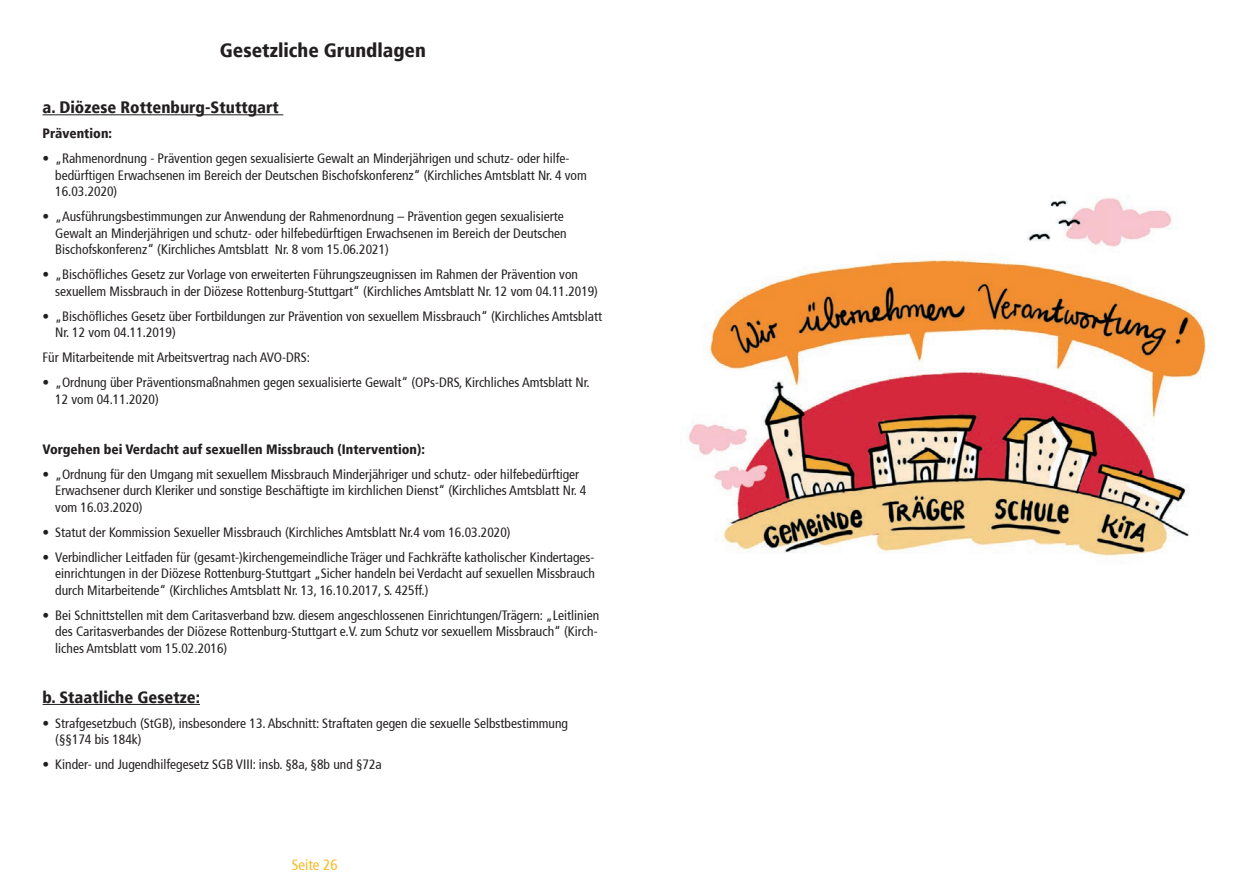
<style>
.page{position:relative;width:1259px;height:893px;background:#fff}
.page>*{position:absolute;margin:0;border:0;box-sizing:border-box;transform-origin:0 0}
.t1{font:900 condensed 19.5px "Frutiger";color:#231f20}
.t2{font:900 condensed 16.5px "Frutiger";color:#231f20}
.t3{font:condensed 15px "Frutiger";color:#fabb27}
.t4{font:condensed 13.5px/16.5px "Frutiger";color:#231f20}
.t5{font:900 condensed 13.5px "Frutiger";color:#231f20}
</style>
<div class="page">
<hr style="left:43px;top:114px;width:240px;height:1px;background:#231f20">
<hr style="left:43px;top:704px;width:157px;height:1px;background:#231f20">
<img style="left:688px;top:198px;width:518px;height:358px">
<p class="t1" style="left:220px;top:39px;width:207px">Gesetzliche Grundlagen</p>
<p class="t2" style="left:43px;top:97px;width:238px">a. Diözese Rottenburg-Stuttgart</p>
<p class="t5" style="left:43px;top:125px;width:71px">Prävention:</p>
<p class="t4" style="left:55px;top:150px;width:533px;text-indent:-13px">• „Rahmenordnung - Prävention gegen sexualisierte Gewalt an Minderjährigen und schutz- oder hilfe&shy;bedürftigen Erwachsenen im Bereich der Deutschen Bischofskonferenz“ (Kirchliches Amtsblatt Nr. 4 vom<br>16.03.2020)</p>
<p class="t4" style="left:55px;top:208px;width:513px;text-indent:-13px">• „Ausführungsbestimmungen zur Anwendung der Rahmenordnung – Prävention gegen sexualisierte<br>Gewalt an Minderjährigen und schutz- oder hilfebedürftigen Erwachsenen im Bereich der Deutschen<br>Bischofskonferenz“ (Kirchliches Amtsblatt Nr. 8 vom 15.06.2021)</p>
<p class="t4" style="left:55px;top:266px;width:544px;text-indent:-13px">• „Bischöfliches Gesetz zur Vorlage von erweiterten Führungszeugnissen im Rahmen der Prävention von sexuellem Missbrauch in der Diözese Rottenburg-Stuttgart“ (Kirchliches Amtsblatt Nr. 12 vom 04.11.2019)</p>
<p class="t4" style="left:55px;top:308px;width:548px;text-indent:-13px">• „Bischöfliches Gesetz über Fortbildungen zur Prävention von sexuellem Missbrauch“ (Kirchliches Amtsblatt<br>Nr. 12 vom 04.11.2019)</p>
<p class="t4" style="left:43px;top:349px;width:269px">Für Mitarbeitende mit Arbeitsvertrag nach AVO-DRS:</p>
<p class="t4" style="left:55px;top:374px;width:536px;text-indent:-13px">• „Ordnung über Präventionsmaßnahmen gegen sexualisierte Gewalt“ (OPs-DRS, Kirchliches Amtsblatt Nr.<br>12 vom 04.11.2020)</p>
<p class="t5" style="left:43px;top:441px;width:384px">Vorgehen bei Verdacht auf sexuellen Missbrauch (Intervention):</p>
<p class="t4" style="left:55px;top:466px;width:532px;text-indent:-13px">• „Ordnung für den Umgang mit sexuellem Missbrauch Minderjähriger und schutz- oder hilfebedürftiger<br>Erwachsener durch Kleriker und sonstige Beschäftigte im kirchlichen Dienst“ (Kirchliches Amtsblatt Nr. 4 vom 16.03.2020)</p>
<p class="t4" style="left:43px;top:524px;width:469px">• Statut der Kommission Sexueller Missbrauch (Kirchliches Amtsblatt Nr.4 vom 16.03.2020)</p>
<p class="t4" style="left:55px;top:549px;width:541px;text-align:justify;text-indent:-13px">• Verbindlicher Leitfaden für (gesamt-)kirchengemeindliche Träger und Fachkräfte katholischer Kindertages&shy;einrichtungen in der Diözese Rottenburg-Stuttgart „Sicher handeln bei Verdacht auf sexuellen Missbrauch durch Mitarbeitende“ (Kirchliches Amtsblatt Nr. 13, 16.10.2017, S. 425ff.)</p>
<p class="t4" style="left:55px;top:607px;width:545px;text-align:justify;text-indent:-13px">• Bei Schnittstellen mit dem Caritasverband bzw. diesem angeschlossenen Einrichtungen/Trägern: „Leitlinien des Caritasverbandes der Diözese Rottenburg-Stuttgart e.V. zum Schutz vor sexuellem Missbrauch“ (Kirch&shy;liches Amtsblatt vom 15.02.2016)</p>
<p class="t2" style="left:43px;top:687px;width:159px">b. Staatliche Gesetze:</p>
<p class="t4" style="left:55px;top:715px;width:514px;text-indent:-13px">• Strafgesetzbuch (StGB), insbesondere 13. Abschnitt: Straftaten gegen die sexuelle Selbstbestimmung (§§174 bis 184k)</p>
<p class="t4" style="left:43px;top:756px;width:341px">• Kinder- und Jugendhilfegesetz SGB VIII: insb. §8a, §8b und §72a</p>
<p class="t3" style="left:292px;top:856px;width:47px">Seite 26</p>
</div>
